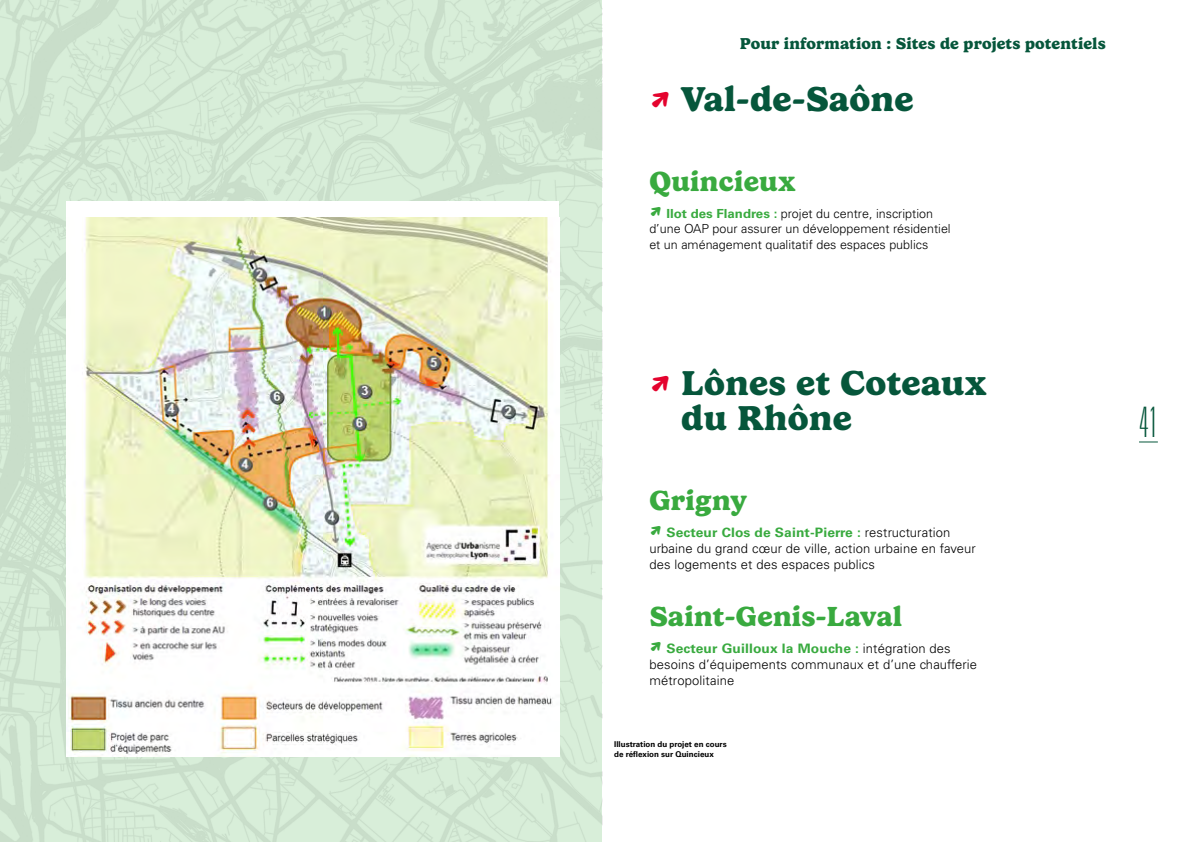
<style>
.page{position:relative;width:1191px;height:842px;background:#fff}
.page>*{position:absolute;margin:0;border:0;box-sizing:border-box;transform-origin:0 0}
.t1{font:100 ultra-condensed 42px "Univers";color:#06563b}
.t2{font:700 35px/35px "Gelica";letter-spacing:.01em;color:#06563b;scale:1.06 1}
.t3{font:700 28px "Gelica";letter-spacing:.01em;color:#39aa3f;scale:1.06 1}
.t4{font:700 16px "Gelica";letter-spacing:.01em;color:#06563b;scale:1.06 1}
.t5{font:300 13px/16px "Univers";letter-spacing:.01em;color:#000}
.t6{font:300 12.5px/15.5px "Univers";color:#000}
.t7{font:700 8px/10px "Univers";color:#000}
.s1{color:#e4032e}
.s2{font-family:"Gelica";font-weight:900;font-size:20px;color:#39aa3f}
.s3{font-weight:700;color:#39aa3f}
</style>
<div class="page">
<svg style="left:1139px;top:441px;width:18px;height:1px"></svg>
<div style="left:0;top:0;width:602px;height:842px;background:linear-gradient(to right,#d3e8d4,#d3e9d4)"></div>
<div style="left:67px;top:201px;width:492px;height:556px;background:#fff"></div>
<img style="left:68px;top:218px;width:485px;height:539px">
<p class="t4" style="left:740px;top:34px;width:347px">Pour information : Sites de projets potentiels</p>
<h2 class="t2" style="left:649px;top:82px;width:251px"><span class="s1">↗</span> Val-de-Saône</h2>
<h3 class="t3" style="left:649px;top:165px;width:139px">Quincieux</h3>
<p class="t6" style="left:649px;top:206px;width:303px"><span class="s2">↗</span> <span class="s3">Ilot des Flandres :</span> projet du centre, inscription d’une OAP pour assurer un développement résidentiel et un aménagement qualitatif des espaces publics</p>
<h2 class="t2" style="left:681px;top:365px;width:289px;text-indent:-32px"><span class="s1">↗</span> Lônes et Coteaux du Rhône</h2>
<h3 class="t3" style="left:649px;top:484px;width:94px">Grigny</h3>
<p class="t5" style="left:649px;top:524px;width:328px"><span class="s2">↗</span> <span class="s3">Secteur Clos de Saint-Pierre :</span> restructuration urbaine du grand cœur de ville, action urbaine en faveur des logements et des espaces publics</p>
<h3 class="t3" style="left:649px;top:600px;width:240px">Saint-Genis-Laval</h3>
<p class="t5" style="left:649px;top:641px;width:329px"><span class="s2">↗</span> <span class="s3">Secteur Guilloux la Mouche :</span> intégration des besoins d’équipements communaux et d’une chaufferie métropolitaine</p>
<p class="t7" style="left:614px;top:739px;width:114px">Illustration du projet en cours de réflexion sur Quincieux</p>
<h1 class="t1" style="left:1139px;top:401px;width:20px">41</h1>
</div>
